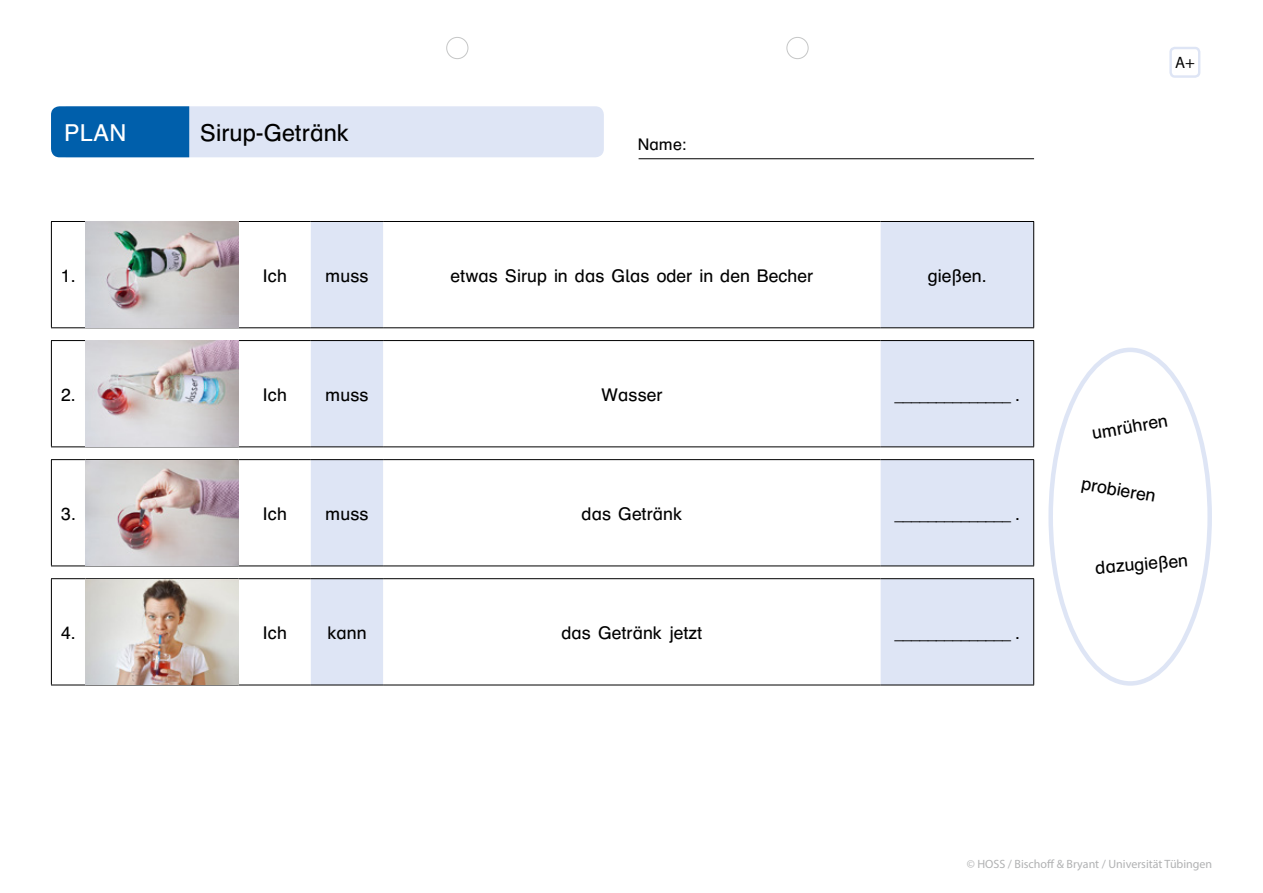
<style>
.page{position:relative;width:1263px;height:893px;background:#fff}
.page>*{position:absolute;margin:0;border:0;box-sizing:border-box;transform-origin:0 0}
.t1{font:24px "Druckschrift BY WOK";color:#000}
.t2{font:24px "Druckschrift BY WOK";color:#fff}
.t3{font:18px "Druckschrift BY WOK";color:#000}
.t4{font:18px "Myriad Pro";color:#000}
.t5{font:16.5px "Druckschrift BY WOK";color:#000}
.t6{font:16.5px "Myriad Pro";color:#000}
.t7{font:12px "Myriad Pro";color:#b1b2b3}
.s1{font-family:"Druckschrift BY WOK"}
</style>
<div class="page">
<div style="left:446px;top:37px;width:22px;height:22px;border:1px solid #c5c6c6;border-radius:50%"></div>
<div style="left:786px;top:37px;width:22px;height:22px;border:1px solid #c5c6c6;border-radius:50%"></div>
<svg style="left:51px;top:106px;width:553px;height:51px;background:#a7c3e2"></svg>
<div style="left:1169px;top:47px;width:31px;height:31px;border:2px solid #dee5f5;border-radius:4px"></div>
<svg style="left:311px;top:222px;width:723px;height:463px"></svg>
<hr style="left:51px;top:221px;width:34px;height:1px;background:#000">
<hr style="left:51px;top:222px;width:1px;height:105px;background:#000">
<hr style="left:85px;top:221px;width:153px;height:1px;background:#000">
<hr style="left:238px;top:221px;width:73px;height:1px;background:#000">
<hr style="left:311px;top:221px;width:72px;height:1px;background:#000">
<hr style="left:383px;top:221px;width:498px;height:1px;background:#000">
<hr style="left:881px;top:221px;width:153px;height:1px;background:#000">
<hr style="left:1033px;top:222px;width:1px;height:105px;background:#000">
<hr style="left:51px;top:327px;width:34px;height:1px;background:#000">
<hr style="left:85px;top:327px;width:153px;height:1px;background:#000">
<hr style="left:238px;top:327px;width:73px;height:1px;background:#000">
<hr style="left:311px;top:327px;width:72px;height:1px;background:#000">
<hr style="left:383px;top:327px;width:498px;height:1px;background:#000">
<hr style="left:881px;top:327px;width:153px;height:1px;background:#000">
<hr style="left:51px;top:340px;width:34px;height:1px;background:#000">
<hr style="left:51px;top:341px;width:1px;height:105px;background:#000">
<hr style="left:85px;top:340px;width:153px;height:1px;background:#000">
<hr style="left:238px;top:340px;width:73px;height:1px;background:#000">
<hr style="left:311px;top:340px;width:72px;height:1px;background:#000">
<hr style="left:383px;top:340px;width:498px;height:1px;background:#000">
<hr style="left:881px;top:340px;width:153px;height:1px;background:#000">
<hr style="left:1033px;top:341px;width:1px;height:105px;background:#000">
<hr style="left:51px;top:446px;width:34px;height:1px;background:#000">
<hr style="left:85px;top:446px;width:153px;height:1px;background:#000">
<hr style="left:238px;top:446px;width:73px;height:1px;background:#000">
<hr style="left:311px;top:446px;width:72px;height:1px;background:#000">
<hr style="left:383px;top:446px;width:498px;height:1px;background:#000">
<hr style="left:881px;top:446px;width:153px;height:1px;background:#000">
<hr style="left:51px;top:459px;width:34px;height:1px;background:#000">
<hr style="left:51px;top:460px;width:1px;height:106px;background:#000">
<hr style="left:85px;top:459px;width:153px;height:1px;background:#000">
<hr style="left:238px;top:459px;width:73px;height:1px;background:#000">
<hr style="left:311px;top:459px;width:72px;height:1px;background:#000">
<hr style="left:383px;top:459px;width:498px;height:1px;background:#000">
<hr style="left:881px;top:459px;width:153px;height:1px;background:#000">
<hr style="left:1033px;top:460px;width:1px;height:106px;background:#000">
<hr style="left:51px;top:566px;width:34px;height:1px;background:#000">
<hr style="left:85px;top:566px;width:153px;height:1px;background:#000">
<hr style="left:238px;top:566px;width:73px;height:1px;background:#000">
<hr style="left:311px;top:566px;width:72px;height:1px;background:#000">
<hr style="left:383px;top:566px;width:498px;height:1px;background:#000">
<hr style="left:881px;top:566px;width:153px;height:1px;background:#000">
<hr style="left:51px;top:578px;width:34px;height:1px;background:#000">
<hr style="left:51px;top:579px;width:1px;height:106px;background:#000">
<hr style="left:85px;top:578px;width:153px;height:1px;background:#000">
<hr style="left:238px;top:578px;width:73px;height:1px;background:#000">
<hr style="left:311px;top:578px;width:72px;height:1px;background:#000">
<hr style="left:383px;top:578px;width:498px;height:1px;background:#000">
<hr style="left:881px;top:578px;width:153px;height:1px;background:#000">
<hr style="left:1033px;top:579px;width:1px;height:106px;background:#000">
<hr style="left:51px;top:685px;width:34px;height:1px;background:#000">
<hr style="left:85px;top:685px;width:153px;height:1px;background:#000">
<hr style="left:238px;top:685px;width:73px;height:1px;background:#000">
<hr style="left:311px;top:685px;width:72px;height:1px;background:#000">
<hr style="left:383px;top:685px;width:498px;height:1px;background:#000">
<hr style="left:881px;top:685px;width:153px;height:1px;background:#000">
<img style="left:86px;top:222px;width:152px;height:105px">
<img style="left:86px;top:341px;width:152px;height:105px">
<img style="left:86px;top:460px;width:152px;height:105px">
<img style="left:86px;top:579px;width:152px;height:106px">
<hr style="left:639px;top:158px;width:395px;height:1px;background:#000">
<h1 class="t2" style="left:64px;top:121px;width:64px">PLAN</h1>
<h1 class="t1" style="left:200px;top:121px;width:151px">Sirup-Getränk</h1>
<p class="t5" style="left:638px;top:136px;width:51px">Name:</p>
<p class="t3" style="left:61px;top:266px;width:16px">1.</p>
<p class="t3" style="left:262px;top:266px;width:26px">Ich</p>
<p class="t3" style="left:325px;top:266px;width:45px">muss</p>
<p class="t3" style="left:451px;top:266px;width:364px">etwas Sirup in das Glas oder in den Becher</p>
<p class="t3" style="left:928px;top:266px;width:60px">gießen.</p>
<p class="t3" style="left:61px;top:386px;width:16px">2.</p>
<p class="t3" style="left:262px;top:386px;width:26px">Ich</p>
<p class="t3" style="left:325px;top:386px;width:45px">muss</p>
<p class="t3" style="left:601px;top:386px;width:63px">Wasser</p>
<p class="t4" style="left:894px;top:384px;width:127px">______________ <span class="s1">.</span></p>
<p class="t3" style="left:61px;top:505px;width:16px">3.</p>
<p class="t3" style="left:262px;top:505px;width:26px">Ich</p>
<p class="t3" style="left:325px;top:505px;width:45px">muss</p>
<p class="t3" style="left:581px;top:505px;width:102px">das Getränk</p>
<p class="t4" style="left:894px;top:503px;width:127px">______________ <span class="s1">.</span></p>
<p class="t3" style="left:61px;top:624px;width:16px">4.</p>
<p class="t3" style="left:262px;top:624px;width:26px">Ich</p>
<p class="t3" style="left:327px;top:624px;width:41px">kann</p>
<p class="t3" style="left:561px;top:624px;width:142px">das Getränk jetzt</p>
<p class="t4" style="left:894px;top:622px;width:127px">______________ <span class="s1">.</span></p>
<p class="t6" style="left:1175px;top:53px;width:21px">A+</p>
<p class="t3" style="left:1090px;top:424px;width:78px;rotate:-10deg">umrühren</p>
<p class="t3" style="left:1083px;top:474px;width:76px;rotate:10deg">probieren</p>
<p class="t3" style="left:1095px;top:559px;width:94px;rotate:-5deg">dazugießen</p>
<p class="t7" style="left:967px;top:856px;width:247px">© HOSS / Bischoff &amp; Bryant / Universität Tübingen</p>
</div>
